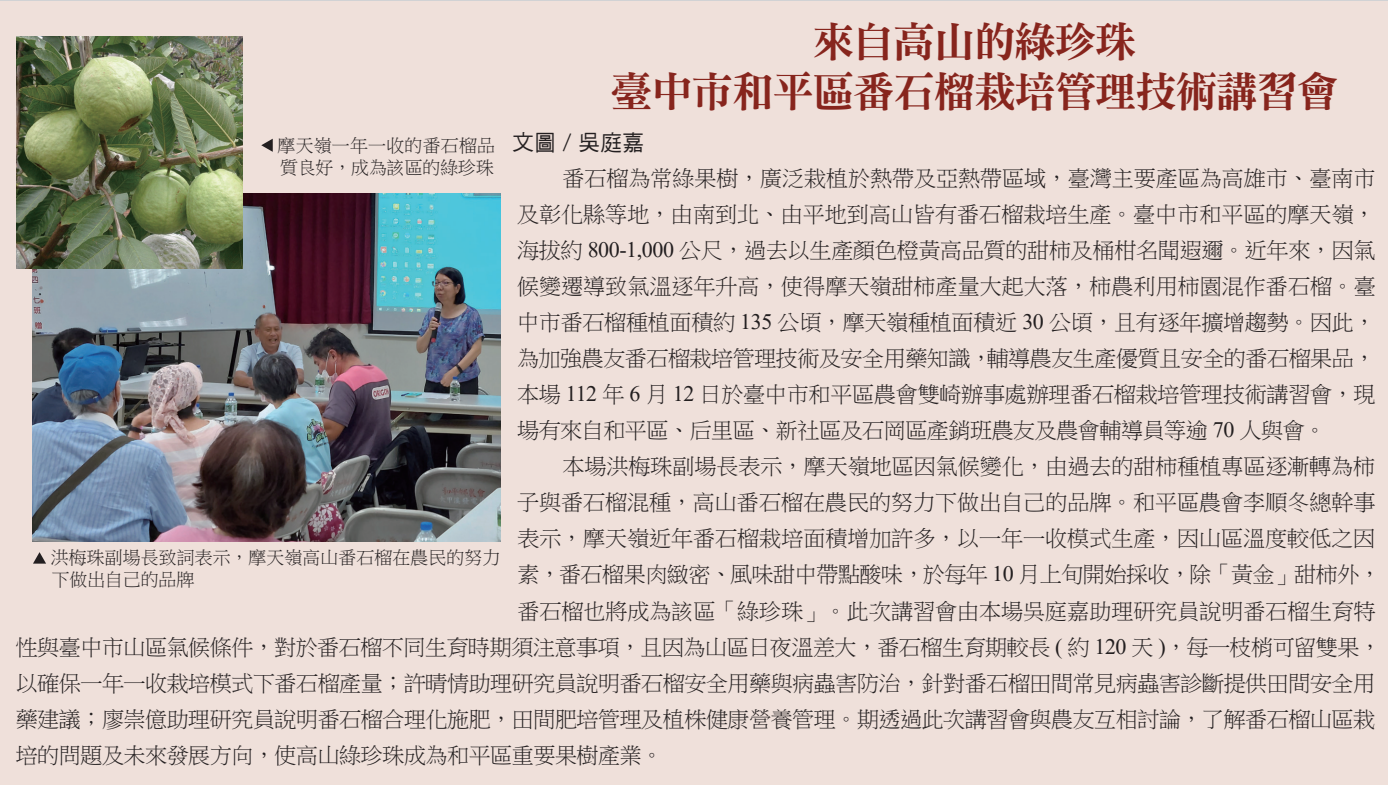
<style>
.page{position:relative;width:1388px;height:785px;background:#fff}
.page>*{position:absolute;margin:0;border:0;box-sizing:border-box;transform-origin:0 0}
.t1{font:42px/50.4px "DFN Ming XB HK BF";letter-spacing:-.04em;color:#87251d;text-align:center}
.t2{font:22px/36px "P Ming Li U";letter-spacing:-.02em;color:#231f20;text-align:justify}
.t3{font:22px "P Ming Li U";color:#231f20}
.t4{font:22px "DF Hei Md HK BF";color:#231f20}
.t5{font:18px/22px "P Ming Li U";letter-spacing:.01em;color:#231f20}
.s1{font-family:"Times New Roman"}
</style>
<div class="page">
<div style="left:0;top:1px;width:1387px;height:783px;background:#efe0da"></div>
<img style="left:33px;top:194px;width:467px;height:347px">
<img style="left:17px;top:36px;width:226px;height:232px">
<hr style="left:0;top:0;width:1387px;height:1px;background:#d1d2d4">
<svg style="left:261px;top:138px;width:12px;height:14px"></svg>
<svg style="left:33px;top:552px;width:13px;height:11px"></svg>
<h1 class="t1" style="left:610px;top:16px;width:729px">來自高山的綠珍珠<br>臺中市和平區番石榴栽培管理技術講習會</h1>
<p class="t4" style="left:512px;top:131px;width:133px">文圖 / 吳庭嘉</p>
<p class="t2" style="left:517px;top:160px;width:860px;text-indent:45px">番石榴為常綠果樹，廣泛栽植於熱帶及亞熱帶區域，臺灣主要產區為高雄市、臺南市及彰化縣等地，由南到北、由平地到高山皆有番石榴栽培生產。臺中市和平區的摩天嶺，海拔約 <span class="s1">800-1,000</span> 公尺，過去以生產顏色橙黃高品質的甜柿及桶柑名聞遐邇。近年來，因氣候變遷導致氣溫逐年升高，使得摩天嶺甜柿產量大起大落，柿農利用柿園混作番石榴。臺中市番石榴種植面積約 <span class="s1">135</span> 公頃，摩天嶺種植面積近 <span class="s1">30</span> 公頃，且有逐年擴增趨勢。因此，為加強農友番石榴栽培管理技術及安全用藥知識，輔導農友生產優質且安全的番石榴果品，本場 <span class="s1">112</span> 年 <span class="s1">6</span> 月 <span class="s1">12</span> 日於臺中市和平區農會雙崎辦事處辦理番石榴栽培管理技術講習會，現場有來自和平區、后里區、新社區及石岡區產銷班農友及農會輔導員等逾 <span class="s1">70</span> 人與會。</p>
<p class="t3" style="left:562px;top:455px;width:814px">本場洪梅珠副場長表示，摩天嶺地區因氣候變化，由過去的甜柿種植專區逐漸轉為柿</p>
<p class="t3" style="left:517px;top:491px;width:859px">子與番石榴混種，高山番石榴在農民的努力下做出自己的品牌。和平區農會李順冬總幹事</p>
<p class="t3" style="left:517px;top:527px;width:859px">表示，摩天嶺近年番石榴栽培面積增加許多，以一年一收模式生產，因山區溫度較低之因</p>
<p class="t2" style="left:517px;top:556px;width:865px">素，番石榴果肉緻密、風味甜中帶點酸味，於每年 <span class="s1">10</span> 月上旬開始採收，除「黃金」甜柿外，</p>
<p class="t3" style="left:517px;top:599px;width:859px">番石榴也將成為該區「綠珍珠」。此次講習會由本場吳庭嘉助理研究員說明番石榴生育特</p>
<p class="t2" style="left:16px;top:628px;width:1366px">性與臺中市山區氣候條件，對於番石榴不同生育時期須注意事項，且因為山區日夜溫差大，番石榴生育期較長 <span class="s1">(</span> 約 <span class="s1">120</span> 天 <span class="s1">)</span>，每一枝梢可留雙果，</p>
<p class="t2" style="left:16px;top:664px;width:1360px">以確保一年一收栽培模式下番石榴產量；許晴情助理研究員說明番石榴安全用藥與病蟲害防治，針對番石榴田間常見病蟲害診斷提供田間安全用</p>
<p class="t2" style="left:16px;top:700px;width:1360px">藥建議；廖崇億助理研究員說明番石榴合理化施肥，田間肥培管理及植株健康營養管理。期透過此次講習會與農友互相討論，了解番石榴山區栽</p>
<p class="t2" style="left:16px;top:736px;width:649px">培的問題及未來發展方向，使高山綠珍珠成為和平區重要果樹產業。</p>
<p class="t5" style="left:277px;top:134px;width:219px">摩天嶺一年一收的番石榴品質良好，成為該區的綠珍珠</p>
<p class="t5" style="left:51px;top:546px;width:451px">洪梅珠副場長致詞表示，摩天嶺高山番石榴在農民的努力下做出自己的品牌</p>
</div>
